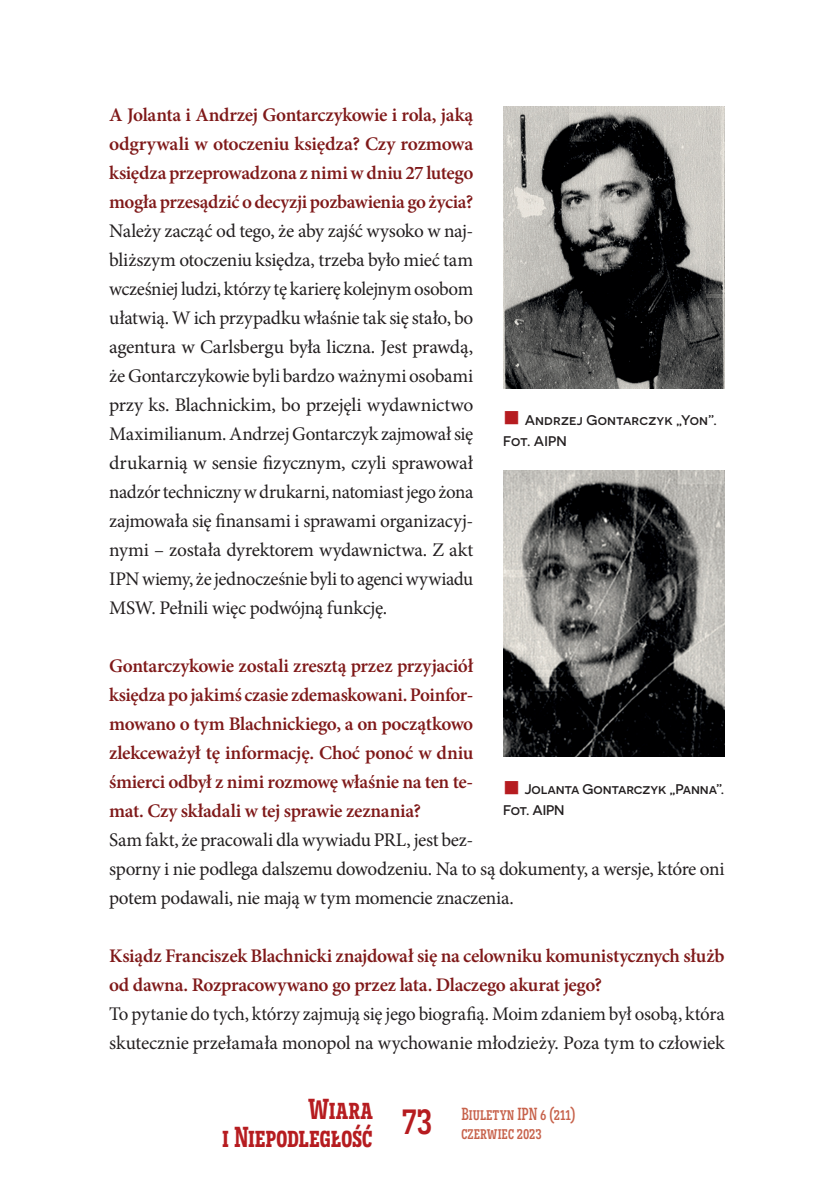
<style>
.page{position:relative;width:834px;height:1191px;background:#fff}
.page>*{position:absolute;margin:0;border:0;box-sizing:border-box;transform-origin:0 0}
.t1{font:500 43.75px "Novecentoslabcondensed";color:#b61c20}
.t2{font:600 28.88px/28px "Novecentoslabcondensed";letter-spacing:-.005em;color:#b61c20;text-align:right}
._1_Tekst_bez_wciecia{font:19.25px/29.1px "Minion Pro";letter-spacing:-.015em;color:#231f20}
.WYWIAD_PYTANIE{font:600 19.25px/29.1px "Minion Pro";letter-spacing:-.02em;color:#7f1919;text-align:justify}
.t3{font:500 17.5px "Novecentoslabcondensed";color:#c7624b}
.PODPIS{font:500 14px/21px "Novecentosanswide";letter-spacing:-.005em;color:#231f20}
.s1{color:#b61c20}
</style>
<div class="page">
<img style="left:503px;top:470px;width:221px;height:286px">
<img style="left:503px;top:107px;width:221px;height:281px">
<p class="WYWIAD_PYTANIE" style="left:109px;top:100px;width:365px">A Jolanta i Andrzej Gontarczykowie i rola, jaką odgrywali w otoczeniu księdza? Czy rozmowa księdza przeprowadzona z nimi w dniu 27 lutego mogła przesądzić o decyzji pozbawienia go życia?</p>
<p class="_1_Tekst_bez_wciecia" style="left:109px;top:216px;width:365px;text-align:justify">Należy zacząć od tego, że aby zajść wysoko w naj&shy;bliższym otoczeniu księdza, trzeba było mieć tam wcześniej ludzi, którzy tę karierę kolejnym osobom ułatwią. W ich przypadku właśnie tak się stało, bo agentura w Carlsbergu była liczna. Jest prawdą, że Gontarczykowie byli bardzo ważnymi osobami przy ks. Blachnickim, bo przejęli wydawnictwo Maximilianum. Andrzej Gontarczyk zajmował się drukarnią w sensie fizycznym, czyli sprawował nadzór techniczny w drukarni, natomiast jego żona zajmowała się finansami i sprawami organizacyj&shy;nymi – została dyrektorem wydawnictwa. Z akt IPN wiemy, że jednocześnie byli to agenci wywiadu MSW. Pełnili więc podwójną funkcję.</p>
<p class="WYWIAD_PYTANIE" style="left:109px;top:651px;width:365px">Gontarczykowie zostali zresztą przez przyjaciół księdza po jakimś czasie zdemaskowani. Poinfor&shy;mowano o tym Blachnickiego, a on początkowo zlekceważył tę informację. Choć ponoć w dniu śmierci odbył z nimi rozmowę właśnie na ten te&shy;mat. Czy składali w tej sprawie zeznania?</p>
<p class="_1_Tekst_bez_wciecia" style="left:109px;top:825px;width:617px">Sam fakt, że pracowali dla wywiadu PRL, jest bez-<br>sporny i nie podlega dalszemu dowodzeniu. Na to są dokumenty, a wersje, które oni potem podawali, nie mają w tym momencie znaczenia.</p>
<p class="WYWIAD_PYTANIE" style="left:109px;top:941px;width:617px">Ksiądz Franciszek Blachnicki znajdował się na celowniku komunistycznych służb od dawna. Rozpracowywano go przez lata. Dlaczego akurat jego?</p>
<p class="_1_Tekst_bez_wciecia" style="left:109px;top:999px;width:617px">To pytanie do tych, którzy zajmują się jego biografią. Moim zdaniem był osobą, która skutecznie przełamała monopol na wychowanie młodzieży. Poza tym to człowiek</p>
<p class="PODPIS" style="left:503px;top:409px;width:215px"><span class="s1">■</span> Andrzej Gontarczyk „Yon”.<br>Fot. AIPN</p>
<p class="PODPIS" style="left:503px;top:778px;width:223px"><span class="s1">■</span> Jolanta Gontarczyk „Panna”.<br>Fot. AIPN</p>
<h2 class="t2" style="left:222px;top:1094px;width:152px">Wiara<br>i Niepodległość</h2>
<h1 class="t1" style="left:401px;top:1093px;width:33px">73</h1>
<p class="t3" style="left:461px;top:1103px;width:116px">Biuletyn IPN 6 (211)</p>
<p class="t3" style="left:461px;top:1123px;width:82px">czerwiec 2023</p>
</div>
